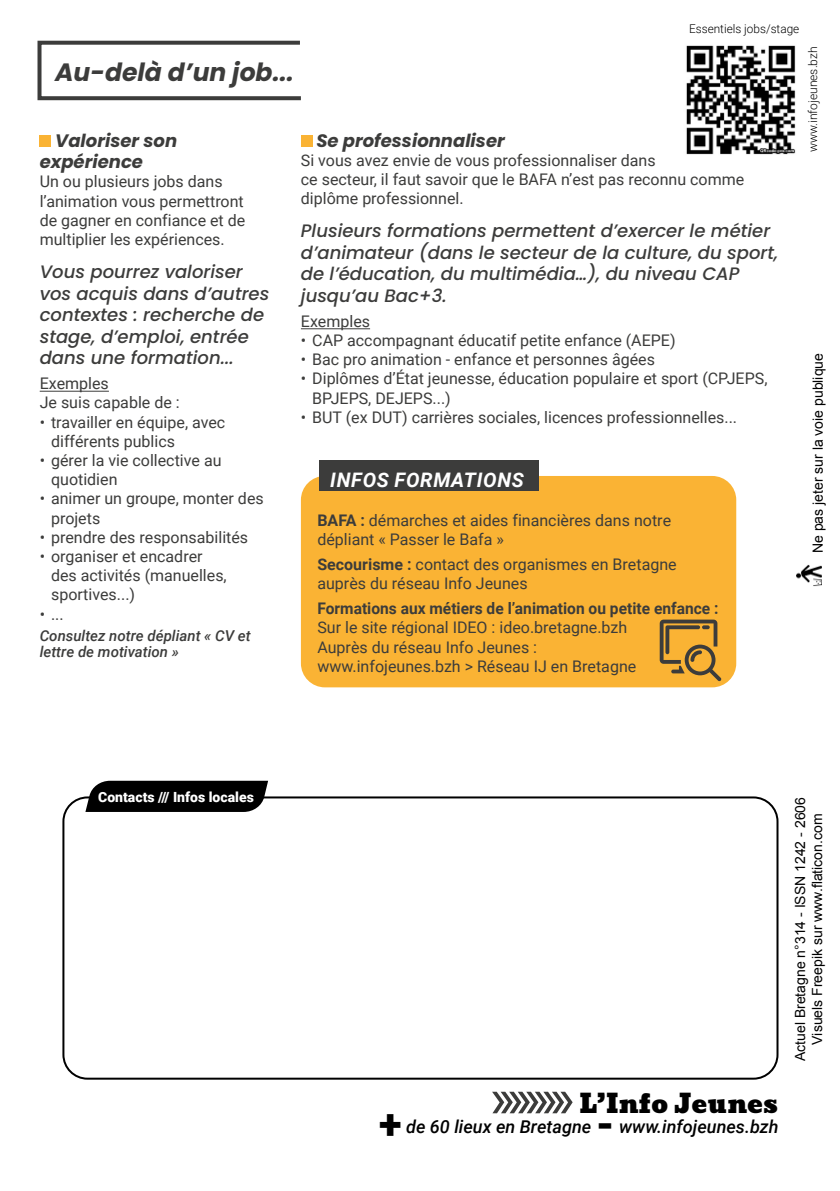
<style>
.page{position:relative;width:840px;height:1191px;background:#fff}
.page>*{position:absolute;margin:0;border:0;box-sizing:border-box;transform-origin:0 0}
.t1{font:900 42px "Roboto";color:#000}
.t2{font:26px "Bevan";color:#000}
.t3{font:italic 700 25px "Poppins";color:#3c3c3b}
.t4{font:italic 700 20px "Roboto";letter-spacing:.035em;color:#fff}
.t5{font:italic 500 18px/21.6px "Poppins";color:#3c3c3b}
.t6{font:italic 700 18px/21.6px "Poppins";color:#3c3c3b}
.t7{font:italic 500 18px "Roboto";color:#000}
.t8{font:16px/19.2px "Roboto";color:#3c3c3b}
.t9{font:700 16px "Roboto";color:#3c3c3b}
.t10{font:italic 500 15px/16px "Roboto";color:#3c3c3b}
.t11{font:14px/16.8px "Arial";color:#000;text-align:center}
.t12{font:900 14px "Roboto";color:#fff}
.t13{font:300 12px "Roboto";color:#000}
.s1{font-weight:700}
</style>
<div class="page">
<div style="left:62px;top:796px;width:716px;height:283px;border:2px solid #000;border-radius:24px"></div>
<img style="left:796px;top:564px;width:24px;height:23px">
<svg style="left:85px;top:780px;width:183px;height:32px;background:#141414"></svg>
<svg style="left:492px;top:1091px;width:80px;height:22px"></svg>
<div style="left:301px;top:476px;width:434px;height:211px;background:#fab334;border-radius:24px"></div>
<div style="left:319px;top:460px;width:220px;height:31px;background:#3c3c3b"></div>
<svg style="left:37px;top:40px;width:264px;height:61px"></svg>
<hr style="left:40px;top:391px;width:69px;height:1px;background:#3c3c3b">
<div style="left:40px;top:135px;width:11px;height:11px;background:#fab334"></div>
<hr style="left:301px;top:328px;width:69px;height:1px;background:#3c3c3b">
<div style="left:301px;top:135px;width:11px;height:11px;background:#fab334"></div>
<svg style="left:659px;top:619px;width:62px;height:62px"></svg>
<img style="left:686px;top:45px;width:110px;height:110px">
<h3 class="t3" style="left:55px;top:59px;width:240px">Au-delà d’un job...</h3>
<p class="t13" style="left:688px;top:24px;width:112px">Essentiels jobs/stage</p>
<p class="t6" style="left:40px;top:130px;width:139px;text-indent:15px">Valoriser son expérience</p>
<p class="t8" style="left:40px;top:173px;width:207px">Un ou plusieurs jobs dans l’animation vous permettront de gagner en confiance et de multiplier les expériences.</p>
<p class="t5" style="left:40px;top:261px;width:231px">Vous pourrez valoriser vos acquis dans d’autres contextes : recherche de stage, d’emploi, entrée dans une formation...</p>
<p class="t8" style="left:40px;top:375px;width:141px">Exemples<br>Je suis capable de :</p>
<p class="t8" style="left:51px;top:413px;width:176px;text-indent:-11px">• travailler en équipe, avec différents publics</p>
<p class="t8" style="left:51px;top:452px;width:172px;text-indent:-11px">• gérer la vie collective au quotidien</p>
<p class="t8" style="left:51px;top:490px;width:214px;text-indent:-11px">• animer un groupe, monter des projets</p>
<p class="t8" style="left:40px;top:528px;width:210px">• prendre des responsabilités</p>
<p class="t8" style="left:51px;top:548px;width:177px;text-indent:-11px">• organiser et encadrer des activités (manuelles, sportives...)</p>
<p class="t8" style="left:40px;top:605px;width:25px">• ...</p>
<p class="t10" style="left:40px;top:627px;width:212px">Consultez notre dépliant « CV et lettre de motivation »</p>
<p class="t6" style="left:316px;top:130px;width:190px">Se professionnaliser</p>
<p class="t8" style="left:301px;top:151px;width:444px">Si vous avez envie de vous professionnaliser dans<br>ce secteur, il faut savoir que le BAFA n’est pas reconnu comme diplôme professionnel.</p>
<p class="t5" style="left:301px;top:220px;width:478px">Plusieurs formations permettent d’exercer le métier d’animateur (dans le secteur de la culture, du sport, de l’éducation, du multimédia…), du niveau CAP jusqu’au Bac+3.</p>
<p class="t8" style="left:301px;top:312px;width:71px">Exemples</p>
<p class="t8" style="left:301px;top:332px;width:376px">• CAP accompagnant éducatif petite enfance (AEPE)</p>
<p class="t8" style="left:301px;top:351px;width:355px">• Bac pro animation - enfance et personnes âgées</p>
<p class="t8" style="left:312px;top:370px;width:456px;text-indent:-11px">• Diplômes d’État jeunesse, éducation populaire et sport (CPJEPS,<br>BPJEPS, DEJEPS...)</p>
<p class="t8" style="left:301px;top:408px;width:437px">• BUT (ex DUT) carrières sociales, licences professionnelles...</p>
<p class="t4" style="left:330px;top:468px;width:195px">INFOS FORMATIONS</p>
<p class="t8" style="left:317px;top:512px;width:355px"><span class="s1">BAFA :</span> démarches et aides financières dans notre dépliant « Passer le Bafa »</p>
<p class="t8" style="left:317px;top:556px;width:360px"><span class="s1">Secourisme :</span> contact des organismes en Bretagne auprès du réseau Info Jeunes</p>
<p class="t9" style="left:317px;top:601px;width:402px">Formations aux métiers de l’animation ou petite enfance :</p>
<p class="t8" style="left:317px;top:619px;width:320px">Sur le site régional IDEO : ideo.bretagne.bzh<br>Auprès du réseau Info Jeunes : www.infojeunes.bzh &gt; Réseau IJ en Bretagne</p>
<p class="t13" style="left:807px;top:152px;width:107px;rotate:-90deg">www.infojeunes.bzh</p>
<p class="t11" style="left:810px;top:553px;width:201px;rotate:-90deg">Ne pas jeter sur la voie publique</p>
<p class="t12" style="left:98px;top:789px;width:157px">Contacts /// Infos locales</p>
<h2 class="t2" style="left:578px;top:1089px;width:201px">L’Info Jeunes</h2>
<h1 class="t1" style="left:379px;top:1100px;width:24px">+</h1>
<p class="t7" style="left:406px;top:1119px;width:187px">de 60 lieux en Bretagne</p>
<h1 class="t1" style="left:595px;top:1100px;width:20px">-</h1>
<p class="t7" style="left:618px;top:1119px;width:161px">www.infojeunes.bzh</p>
<p class="t11" style="left:792px;top:1061px;width:265px;rotate:-90deg">Actuel Bretagne n°314 - ISSN 1242 - 2606<br>Visuels Freepik sur www.flaticon.com</p>
</div>
